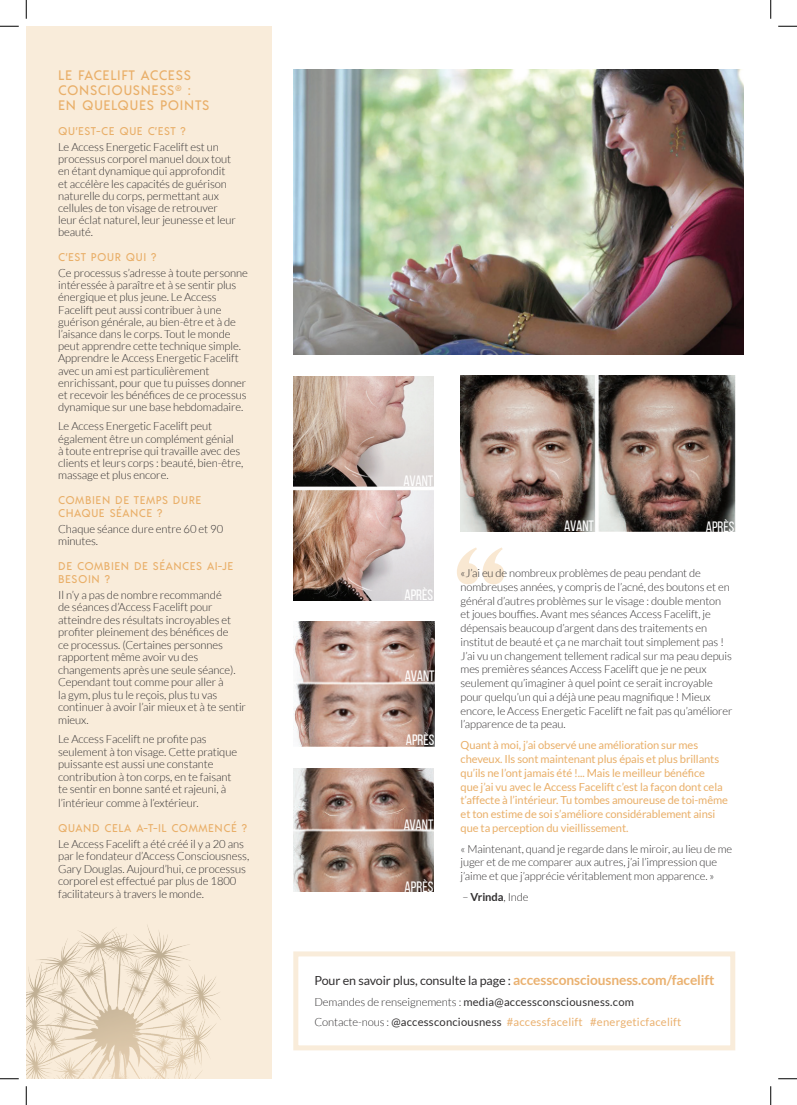
<style>
.page{position:relative;width:797px;height:1105px;background:#fff}
.page>*{position:absolute;margin:0;border:0;box-sizing:border-box;transform-origin:0 0}
.body{font:700 110.38px "Begum";color:#f9e8d2}
.t1{font:15px "Bebas Neue";color:#fff}
.sH{font:500 13.75px/15px "Acre";letter-spacing:.05em;color:#e9af69}
.body-2{font:12.5px "Lato";letter-spacing:-.01em;color:#312f30}
.body-3{font:300 11.25px/12.2px "Lato";letter-spacing:-.01em;color:#312f30}
.sH-2{font:500 11.25px/12.5px "Acre";letter-spacing:.05em;color:#e9af69}
.body-4{font:11.25px "Lato";letter-spacing:.02em;color:#eab170}
.body-5{font:11.25px "Lato";letter-spacing:.02em;color:#312f30}
.body-6{font:300 11.12px/13.8px "Lato";letter-spacing:-.01em;color:#312f30}
.body-7{font:11.12px/13.8px "Lato";letter-spacing:-.01em;color:#e9af69}
.s1{font-weight:700}
.s2{font-weight:700;font-size:13.75px;color:#eab170}
.s3{font-weight:300;color:#312f30}
.s4{color:#312f30}
.s5{font-weight:300}
</style>
<div class="page">
<div style="left:26px;top:26px;width:246px;height:1053px;background:#f9ecda"></div>
<div style="left:293px;top:951px;width:442px;height:99px;border:5px solid #f9ecda"></div>
<img style="left:293px;top:69px;width:450px;height:286px">
<img style="left:26px;top:925px;width:195px;height:154px">
<img style="left:293px;top:376px;width:140px;height:225px">
<img style="left:460px;top:376px;width:275px;height:155px">
<img style="left:293px;top:768px;width:140px;height:123px">
<img style="left:293px;top:622px;width:141px;height:124px">
<svg style="left:0;top:25px;width:19px;height:2px"></svg>
<svg style="left:778px;top:25px;width:19px;height:2px"></svg>
<svg style="left:0;top:1078px;width:19px;height:1px"></svg>
<svg style="left:778px;top:1078px;width:19px;height:1px"></svg>
<svg style="left:25px;top:0;width:2px;height:19px"></svg>
<svg style="left:25px;top:1086px;width:2px;height:19px"></svg>
<svg style="left:770px;top:0;width:1px;height:19px"></svg>
<svg style="left:770px;top:1086px;width:1px;height:19px"></svg>
<p class="sH" style="left:58px;top:67px;width:153px">LE FACELIFT ACCESS<br>CONSCIOUSNESS<sup>®</sup> :<br>EN QUELQUES POINTS</p>
<p class="sH-2" style="left:58px;top:124px;width:129px">QU’EST-CE QUE C’EST ?</p>
<p class="body-3" style="left:58px;top:141px;width:179px">Le Access Energetic Facelift est un processus corporel manuel doux tout en étant dynamique qui approfondit et accélère les capacités de guérison naturelle du corps, permettant aux cellules de ton visage de retrouver leur éclat naturel, leur jeunesse et leur beauté.</p>
<p class="sH-2" style="left:58px;top:250px;width:100px">C’EST POUR QUI ?</p>
<p class="body-3" style="left:58px;top:267px;width:191px">Ce processus s’adresse à toute personne intéressée à paraître et à se sentir plus énergique et plus jeune. Le Access Facelift peut aussi contribuer à une guérison générale, au bien-être et à de l’aisance dans le corps. Tout le monde peut apprendre cette technique simple.<br>Apprendre le Access Energetic Facelift avec un ami est particulièrement enrichissant, pour que tu puisses donner et recevoir les bénéfices de ce processus dynamique sur une base hebdomadaire.</p>
<p class="body-3" style="left:58px;top:420px;width:187px">Le Access Energetic Facelift peut également être un complément génial<br>à toute entreprise qui travaille avec des clients et leurs corps : beauté, bien-être, massage et plus encore.</p>
<p class="sH-2" style="left:58px;top:493px;width:145px">COMBIEN DE TEMPS DURE<br>CHAQUE SÉANCE ?</p>
<p class="body-3" style="left:58px;top:522px;width:166px">Chaque séance dure entre 60 et 90 minutes.</p>
<p class="sH-2" style="left:58px;top:559px;width:177px">DE COMBIEN DE SÉANCES AI-JE<br>BESOIN ?</p>
<p class="body-3" style="left:58px;top:588px;width:189px">Il n’y a pas de nombre recommandé<br>de séances d’Access Facelift pour atteindre des résultats incroyables et profiter pleinement des bénéfices de<br>ce processus. (Certaines personnes rapportent même avoir vu des changements après une seule séance).<br>Cependant tout comme pour aller à<br>la gym, plus tu le reçois, plus tu vas continuer à avoir l’air mieux et à te sentir mieux.</p>
<p class="body-3" style="left:58px;top:733px;width:180px">Le Access Facelift ne profite pas seulement à ton visage. Cette pratique puissante est aussi une constante contribution à ton corps, en te faisant te sentir en bonne santé et rajeuni, à</p>
<p class="body-3" style="left:58px;top:797px;width:142px">l’intérieur comme à l’extérieur.</p>
<p class="sH-2" style="left:58px;top:821px;width:190px">QUAND CELA A-T-IL COMMENCÉ ?</p>
<p class="body-3" style="left:58px;top:838px;width:193px">Le Access Facelift a été créé il y a 20 ans par le fondateur d’Access Consciousness, Gary Douglas. Aujourd’hui, ce processus corporel est effectué par plus de 1800 facilitateurs à travers le monde.</p>
<p class="t1" style="left:403px;top:472px;width:31px">AVANT</p>
<p class="t1" style="left:404px;top:586px;width:30px">APRÈS</p>
<p class="t1" style="left:405px;top:668px;width:31px">AVANT</p>
<p class="t1" style="left:405px;top:732px;width:30px">APRÈS</p>
<p class="t1" style="left:403px;top:816px;width:31px">AVANT</p>
<p class="t1" style="left:404px;top:878px;width:30px">APRÈS</p>
<p class="t1" style="left:564px;top:518px;width:31px">AVANT</p>
<p class="t1" style="left:705px;top:518px;width:30px">APRÈS</p>
<p class="body" style="left:452px;top:522px;width:57px">“</p>
<p class="body-6" style="left:460px;top:566px;width:273px">«J’ai eu de nombreux problèmes de peau pendant de nombreuses années, y compris de l’acné, des boutons et en général d’autres problèmes sur le visage : double menton et joues bouffies. Avant mes séances Access Facelift, je dépensais beaucoup d’argent dans des traitements en institut de beauté et ça ne marchait tout simplement pas !<br>J’ai vu un changement tellement radical sur ma peau depuis mes premières séances Access Facelift que je ne peux seulement qu’imaginer à quel point ce serait incroyable pour quelqu’un qui a déjà une peau magnifique ! Mieux encore, le Access Energetic Facelift ne fait pas qu’améliorer l’apparence de ta peau.</p>
<p class="body-7" style="left:460px;top:738px;width:269px">Quant à moi, j’ai observé une amélioration sur mes cheveux. Ils sont maintenant plus épais et plus brillants qu’ils ne l’ont jamais été !... Mais le meilleur bénéfice<br>que j’ai vu avec le Access Facelift c’est la façon dont cela t’affecte à l’intérieur. Tu tombes amoureuse de toi-même et ton estime de soi s’améliore considérablement ainsi que ta perception du vieillissement.</p>
<p class="body-6" style="left:460px;top:842px;width:273px">« Maintenant, quand je regarde dans le miroir, au lieu de me juger et de me comparer aux autres, j’ai l’impression que j’aime et que j’apprécie véritablement mon apparence. »</p>
<p class="body-6" style="left:462px;top:890px;width:67px">– <span class="s1">Vrinda</span>, Inde</p>
<p class="body-2" style="left:314px;top:973px;width:401px">Pour en savoir plus, consulte la page : <span class="s2">accessconsciousness.com/facelift</span></p>
<p class="body-4" style="left:314px;top:1016px;width:368px"><span class="s3">Contacte-nous :</span> <span class="s4">@accessconciousness</span> #accessfacelift #energeticfacelift</p>
<p class="body-5" style="left:314px;top:996px;width:321px"><span class="s5">Demandes de renseignements :</span> media@accessconsciousness.com</p>
</div>
